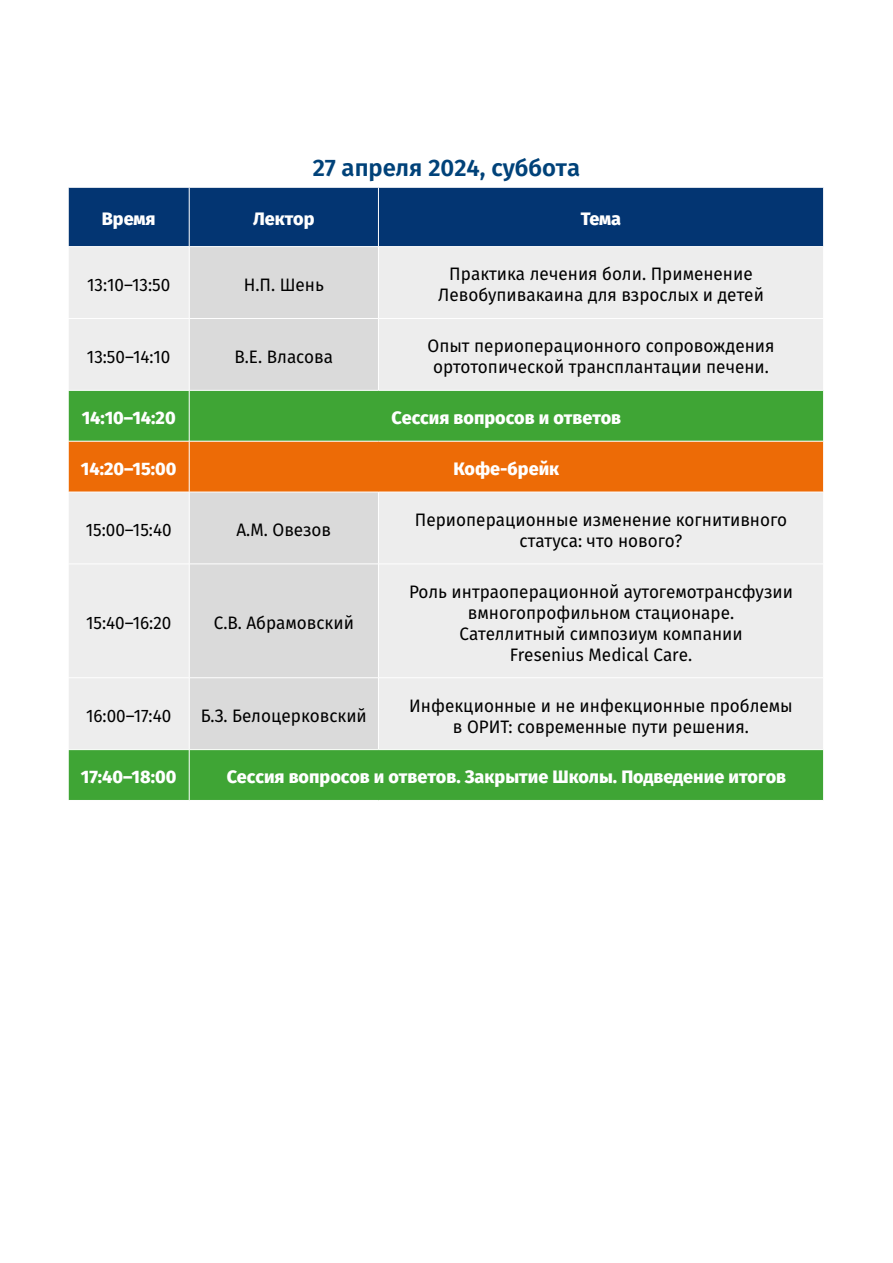
<style>
.page{position:relative;width:893px;height:1263px;background:#fff}
.page>*{position:absolute;margin:0;border:0;box-sizing:border-box;transform-origin:0 0}
.t1{font:600 23.85px "Fira Sans";color:#004279}
.t2{font:18px/21px "Fira Sans";color:#000;text-align:center;scale:.95 1}
.t3{font:800 18px "Fira Sans";color:#fff}
</style>
<div class="page">
<div style="left:69px;top:188px;width:754px;height:58px;background:#033572"></div>
<div style="left:69px;top:247px;width:754px;height:143px;background:#ededed"></div>
<div style="left:190px;top:247px;width:188px;height:143px;background:#dadada"></div>
<svg style="left:69px;top:391px;width:754px;height:409px;background:#b8d5b5"></svg>
<div style="left:69px;top:442px;width:754px;height:50px;background:#ed6b06"></div>
<hr style="left:189px;top:187px;width:1px;height:59px;background:#fff">
<hr style="left:378px;top:187px;width:1px;height:59px;background:#fff">
<hr style="left:189px;top:247px;width:1px;height:71px;background:#fff">
<hr style="left:378px;top:247px;width:1px;height:71px;background:#fff">
<hr style="left:68px;top:318px;width:121px;height:1px;background:#fff">
<hr style="left:189px;top:318px;width:189px;height:1px;background:#fff">
<hr style="left:189px;top:319px;width:1px;height:71px;background:#fff">
<hr style="left:378px;top:318px;width:446px;height:1px;background:#fff">
<hr style="left:378px;top:319px;width:1px;height:71px;background:#fff">
<hr style="left:189px;top:390px;width:1px;height:51px;background:#fff">
<hr style="left:68px;top:441px;width:121px;height:1px;background:#fff">
<hr style="left:189px;top:441px;width:189px;height:1px;background:#fff">
<hr style="left:189px;top:441px;width:1px;height:51px;background:#fff">
<hr style="left:378px;top:441px;width:446px;height:1px;background:#fff">
<hr style="left:68px;top:492px;width:121px;height:1px;background:#fff">
<hr style="left:189px;top:492px;width:189px;height:1px;background:#fff">
<hr style="left:189px;top:492px;width:1px;height:72px;background:#fff">
<hr style="left:378px;top:492px;width:446px;height:1px;background:#fff">
<hr style="left:378px;top:492px;width:1px;height:72px;background:#fff">
<hr style="left:68px;top:564px;width:121px;height:1px;background:#fff">
<hr style="left:189px;top:564px;width:189px;height:1px;background:#fff">
<hr style="left:189px;top:564px;width:1px;height:113px;background:#fff">
<hr style="left:378px;top:564px;width:446px;height:1px;background:#fff">
<hr style="left:378px;top:564px;width:1px;height:113px;background:#fff">
<hr style="left:68px;top:677px;width:121px;height:1px;background:#fff">
<hr style="left:189px;top:677px;width:189px;height:1px;background:#fff">
<hr style="left:189px;top:678px;width:1px;height:71px;background:#fff">
<hr style="left:378px;top:677px;width:446px;height:1px;background:#fff">
<hr style="left:378px;top:678px;width:1px;height:71px;background:#fff">
<hr style="left:68px;top:749px;width:121px;height:1px;background:#fff">
<hr style="left:189px;top:749px;width:189px;height:1px;background:#fff">
<hr style="left:189px;top:750px;width:1px;height:50px;background:#fff">
<hr style="left:378px;top:749px;width:446px;height:1px;background:#fff">
<h1 class="t1" style="left:313px;top:151px;width:269px">27 апреля 2024, суббота</h1>
<p class="t3" style="left:102px;top:206px;width:55px">Время</p>
<p class="t3" style="left:253px;top:206px;width:63px">Лектор</p>
<p class="t3" style="left:581px;top:206px;width:42px">Тема</p>
<p class="t2" style="left:87px;top:274px;width:89px">13:10–13:50</p>
<p class="t2" style="left:244px;top:274px;width:86px">Н.П. Шень</p>
<p class="t2" style="left:438px;top:264px;width:344px">Практика лечения боли. Применение<br>Левобупивакаина для взрослых и детей</p>
<p class="t2" style="left:87px;top:346px;width:89px">13:50–14:10</p>
<p class="t2" style="left:234px;top:346px;width:105px">В.Е. Власова</p>
<p class="t2" style="left:427px;top:335px;width:367px">Опыт периоперационного сопровождения ортотопической трансплантации печени.</p>
<p class="t3" style="left:82px;top:405px;width:95px">14:10–14:20</p>
<p class="t3" style="left:392px;top:405px;width:231px">Сессия вопросов и ответов</p>
<p class="t3" style="left:81px;top:456px;width:97px">14:20–15:00</p>
<p class="t3" style="left:453px;top:456px;width:107px">Кофе-брейк</p>
<p class="t2" style="left:86px;top:520px;width:92px">15:00–15:40</p>
<p class="t2" style="left:236px;top:520px;width:101px">А.М. Овезов</p>
<p class="t2" style="left:415px;top:509px;width:393px">Периоперационные изменение когнитивного статуса: что нового?</p>
<p class="t2" style="left:86px;top:612px;width:91px">15:40–16:20</p>
<p class="t2" style="left:214px;top:612px;width:149px">С.В. Абрамовский</p>
<p class="t2" style="left:409px;top:581px;width:406px">Роль интраоперационной аутогемотрансфузии вмногопрофильном стационаре.<br>Сателлитный симпозиум компании<br>Fresenius Medical Care.</p>
<p class="t2" style="left:86px;top:705px;width:91px">16:00–17:40</p>
<p class="t2" style="left:201px;top:705px;width:176px">Б.З. Белоцерковский</p>
<p class="t2" style="left:409px;top:695px;width:405px">Инфекционные и не инфекционные проблемы в ОРИТ: современные пути решения.</p>
<p class="t3" style="left:81px;top:764px;width:97px">17:40–18:00</p>
<p class="t3" style="left:227px;top:764px;width:561px">Сессия вопросов и ответов. Закрытие Школы. Подведение итогов</p>
</div>
